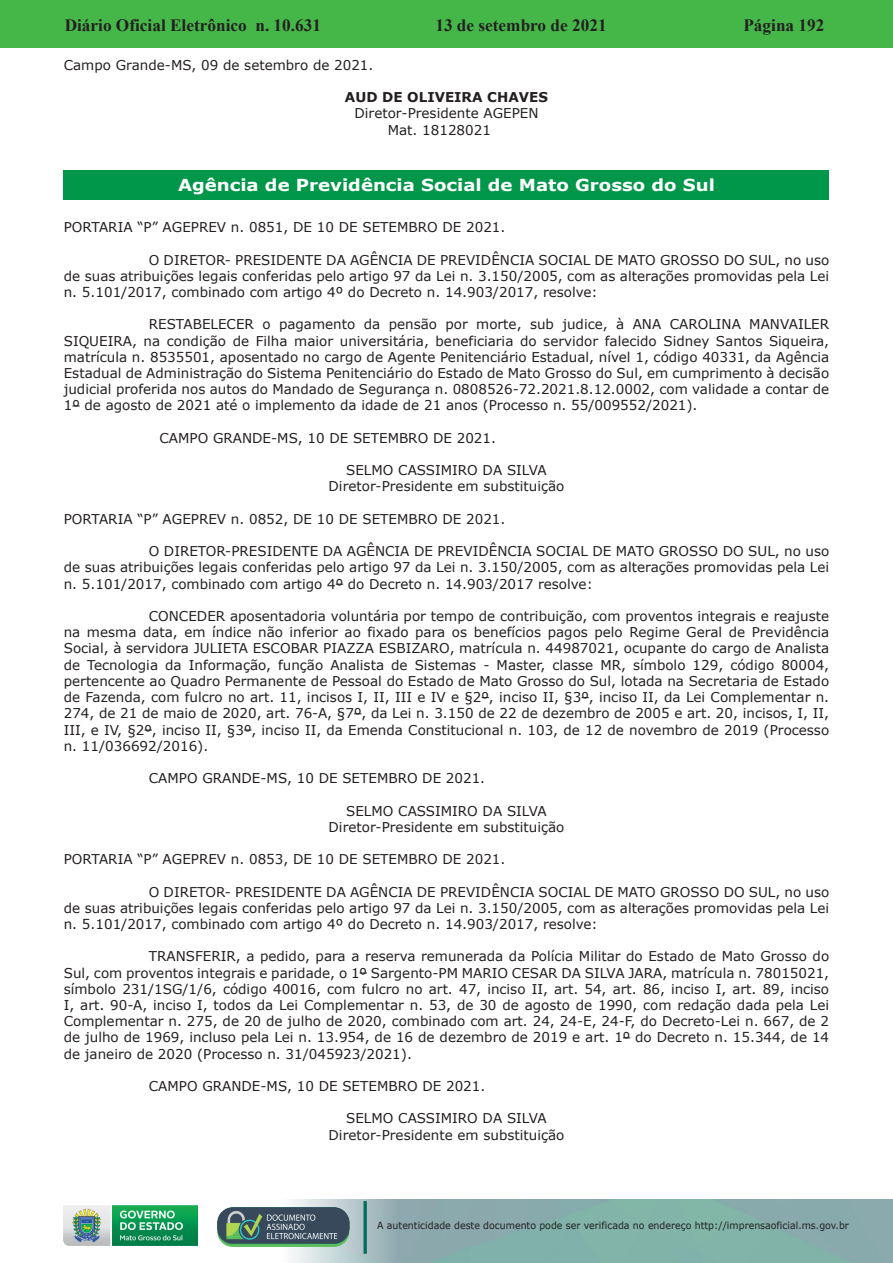
<style>
.page{position:relative;width:893px;height:1263px;background:#fff}
.page>*{position:absolute;margin:0;border:0;box-sizing:border-box;transform-origin:0 0}
.t1{font:700 17.25px "Times New Roman";color:#231f20}
.Atos_Pessoal_Executi{font:700 16.5px "Verdana";color:#fff;scale:1.1 1}
.Título_2{font:13.5px/16.2px "Verdana";color:#231f20;text-align:justify}
.t2{font:700 13.5px "Verdana";color:#231f20}
.t3{font:9.9px "Verdana";color:#231f20;scale:.95 1}
</style>
<div class="page">
<div style="left:0;top:0;width:893px;height:48px;background:#45b749"></div>
<img style="left:63px;top:1199px;width:830px;height:64px">
<img style="left:364px;top:1202px;width:2px;height:51px">
<img style="left:218px;top:1207px;width:132px;height:39px">
<img style="left:64px;top:1205px;width:134px;height:41px">
<div style="left:64px;top:170px;width:765px;height:30px;background:#00974a"></div>
<p class="t1" style="left:65px;top:13px;width:258px">Diário Oficial Eletrônico n. 10.631</p>
<p class="t1" style="left:435px;top:13px;width:173px">13 de setembro de 2021</p>
<p class="t1" style="left:743px;top:13px;width:82px">Página 192</p>
<p class="Título_2" style="left:64px;top:57px;width:311px">Campo Grande-MS, 09 de setembro de 2021.</p>
<p class="t2" style="left:345px;top:88px;width:204px">AUD DE OLIVEIRA CHAVES</p>
<p class="Título_2" style="left:354px;top:105px;width:185px">Diretor-Presidente AGEPEN</p>
<p class="Título_2" style="left:388px;top:122px;width:105px">Mat. 18128021</p>
<p class="Atos_Pessoal_Executi" style="left:178px;top:174px;width:490px">Agência de Previdência Social de Mato Grosso do Sul</p>
<p class="Título_2" style="left:64px;top:219px;width:443px">PORTARIA “P” AGEPREV n. 0851, DE 10 DE SETEMBRO DE 2021.</p>
<p class="Título_2" style="left:64px;top:251px;width:767px;text-indent:85px">O DIRETOR- PRESIDENTE DA AGÊNCIA DE PREVIDÊNCIA SOCIAL DE MATO GROSSO DO SUL, no uso de suas atribuições legais conferidas pelo artigo 97 da Lei n. 3.150/2005, com as alterações promovidas pela Lei n. 5.101/2017, combinado com artigo 4º do Decreto n. 14.903/2017, resolve:</p>
<p class="Título_2" style="left:64px;top:316px;width:767px;text-indent:85px">RESTABELECER o pagamento da pensão por morte, sub judice, à ANA CAROLINA MANVAILER SIQUEIRA, na condição de Filha maior universitária, beneficiaria do servidor falecido Sidney Santos Siqueira, matrícula n. 8535501, aposentado no cargo de Agente Penitenciário Estadual, nível 1, código 40331, da Agência Estadual de Administração do Sistema Penitenciário do Estado de Mato Grosso do Sul, em cumprimento à decisão judicial proferida nos autos do Mandado de Segurança n. 0808526-72.2021.8.12.0002, com validade a contar de 1º de agosto de 2021 até o implemento da idade de 21 anos (Processo n. 55/009552/2021).</p>
<p class="Título_2" style="left:159px;top:430px;width:338px">CAMPO GRANDE-MS, 10 DE SETEMBRO DE 2021.</p>
<p class="Título_2" style="left:346px;top:462px;width:202px">SELMO CASSIMIRO DA SILVA</p>
<p class="Título_2" style="left:329px;top:478px;width:237px">Diretor-Presidente em substituição</p>
<p class="Título_2" style="left:64px;top:511px;width:443px">PORTARIA “P” AGEPREV n. 0852, DE 10 DE SETEMBRO DE 2021.</p>
<p class="Título_2" style="left:64px;top:543px;width:767px;text-indent:85px">O DIRETOR-PRESIDENTE DA AGÊNCIA DE PREVIDÊNCIA SOCIAL DE MATO GROSSO DO SUL, no uso de suas atribuições legais conferidas pelo artigo 97 da Lei n. 3.150/2005, com as alterações promovidas pela Lei n. 5.101/2017, combinado com artigo 4º do Decreto n. 14.903/2017 resolve:</p>
<p class="Título_2" style="left:64px;top:608px;width:767px;text-indent:85px">CONCEDER aposentadoria voluntária por tempo de contribuição, com proventos integrais e reajuste na mesma data, em índice não inferior ao fixado para os benefícios pagos pelo Regime Geral de Previdência Social, à servidora JULIETA ESCOBAR PIAZZA ESBIZARO, matrícula n. 44987021, ocupante do cargo de Analista de Tecnologia da Informação, função Analista de Sistemas - Master, classe MR, símbolo 129, código 80004, pertencente ao Quadro Permanente de Pessoal do Estado de Mato Grosso do Sul, lotada na Secretaria de Estado de Fazenda, com fulcro no art. 11, incisos I, II, III e IV e §2º, inciso II, §3º, inciso II, da Lei Complementar n.<br>274, de 21 de maio de 2020, art. 76-A, §7º, da Lei n. 3.150 de 22 de dezembro de 2005 e art. 20, incisos, I, II, III, e IV, §2º, inciso II, §3º, inciso II, da Emenda Constitucional n. 103, de 12 de novembro de 2019 (Processo n. 11/036692/2016).</p>
<p class="Título_2" style="left:149px;top:770px;width:338px">CAMPO GRANDE-MS, 10 DE SETEMBRO DE 2021.</p>
<p class="Título_2" style="left:346px;top:802px;width:202px">SELMO CASSIMIRO DA SILVA</p>
<p class="Título_2" style="left:329px;top:818px;width:237px">Diretor-Presidente em substituição</p>
<p class="Título_2" style="left:64px;top:851px;width:443px">PORTARIA “P” AGEPREV n. 0853, DE 10 DE SETEMBRO DE 2021.</p>
<p class="Título_2" style="left:64px;top:883px;width:767px;text-indent:85px">O DIRETOR- PRESIDENTE DA AGÊNCIA DE PREVIDÊNCIA SOCIAL DE MATO GROSSO DO SUL, no uso de suas atribuições legais conferidas pelo artigo 97 da Lei n. 3.150/2005, com as alterações promovidas pela Lei n. 5.101/2017, combinado com artigo 4º do Decreto n. 14.903/2017, resolve:</p>
<p class="Título_2" style="left:64px;top:948px;width:767px;text-indent:85px">TRANSFERIR, a pedido, para a reserva remunerada da Polícia Militar do Estado de Mato Grosso do Sul, com proventos integrais e paridade, o 1º Sargento-PM MARIO CESAR DA SILVA JARA, matrícula n. 78015021, símbolo 231/1SG/1/6, código 40016, com fulcro no art. 47, inciso II, art. 54, art. 86, inciso I, art. 89, inciso I, art. 90-A, inciso I, todos da Lei Complementar n. 53, de 30 de agosto de 1990, com redação dada pela Lei Complementar n. 275, de 20 de julho de 2020, combinado com art. 24, 24-E, 24-F, do Decreto-Lei n. 667, de 2 de julho de 1969, incluso pela Lei n. 13.954, de 16 de dezembro de 2019 e art. 1º do Decreto n. 15.344, de 14 de janeiro de 2020 (Processo n. 31/045923/2021).</p>
<p class="Título_2" style="left:149px;top:1078px;width:338px">CAMPO GRANDE-MS, 10 DE SETEMBRO DE 2021.</p>
<p class="Título_2" style="left:346px;top:1110px;width:202px">SELMO CASSIMIRO DA SILVA</p>
<p class="Título_2" style="left:329px;top:1126px;width:237px">Diretor-Presidente em substituição</p>
<p class="t3" style="left:377px;top:1219px;width:498px">A autenticidade deste documento pode ser verificada no endereço http://imprensaoficial.ms.gov.br</p>
</div>
